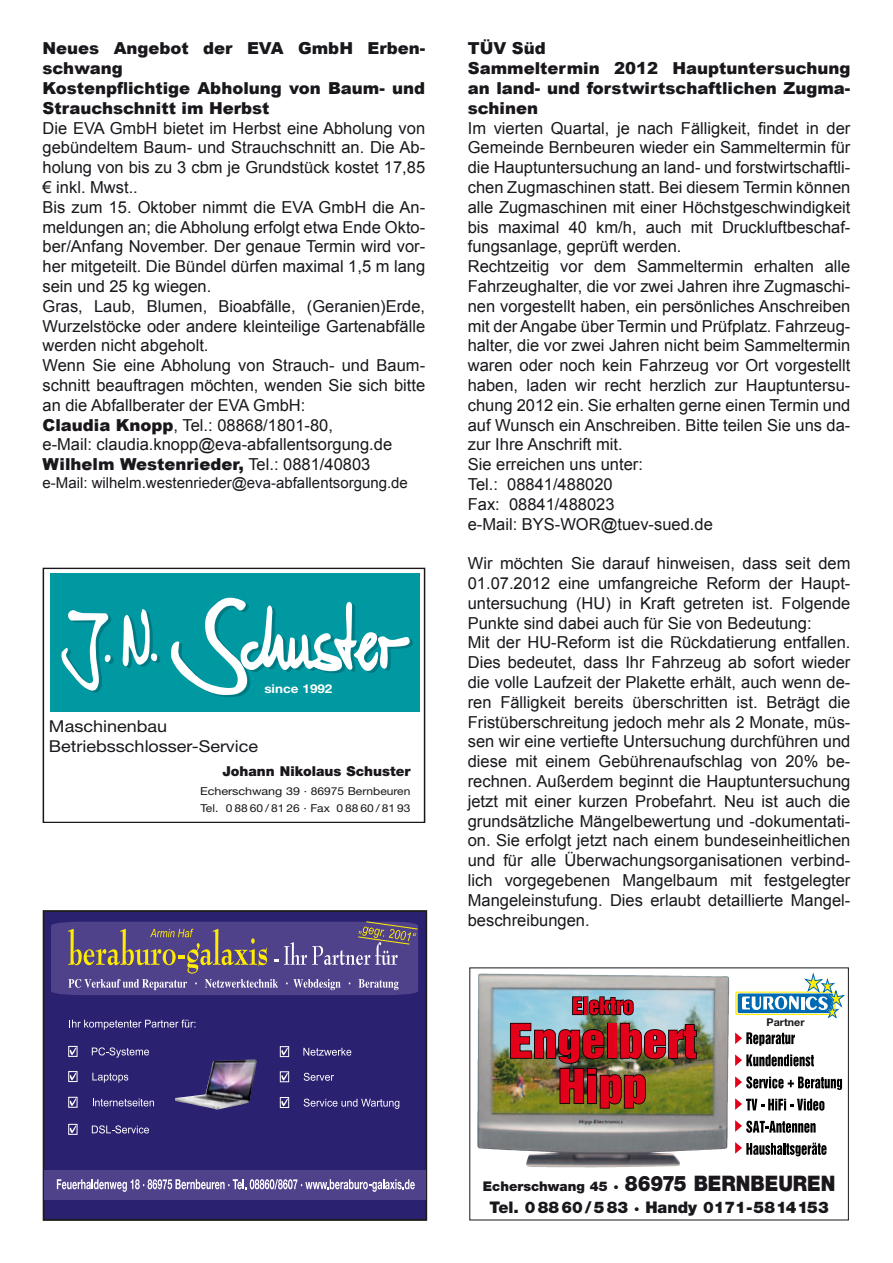
<style>
.page{position:relative;width:893px;height:1263px;background:#fff}
.page>*{position:absolute;margin:0;border:0;box-sizing:border-box;transform-origin:0 0}
.t1{font:900 21.45px "Helvetica Neue";color:#1a171c;scale:.9 1}
.t2{font:16.5px/19.8px "Arial";color:#1a171c}
.t3{font:900 16.5px/19.8px "Arial";color:#1a171c}
.t4{font:16.35px/20.4px "Helvetica Neue";color:#1a171c;scale:1.1 1}
.t5{font:900 16.05px "Helvetica Neue";color:#1a171c}
.t6{font:15px "Arial";color:#1a171c}
.t7{font:900 13.65px "Helvetica Neue";color:#1a171c}
.t8{font:700 12.15px "Helvetica Neue";color:#fff;scale:1.1 1}
.t9{font:10.95px/17.7px "Helvetica Neue";color:#1a171c;scale:1.15 1}
.t10{font:700 10.65px "Helvetica Neue";color:#1a171c}
.s1{font-weight:900}
.s2{font-size:13.35px}
.s3{font-size:16.05px}
</style>
<div class="page">
<div style="left:43px;top:568px;width:382px;height:255px;border:1px solid #1a171c"></div>
<div style="left:50px;top:573px;width:370px;height:139px;background:#0098a1"></div>
<svg style="left:61px;top:610px;width:53px;height:83px"></svg>
<svg style="left:122px;top:609px;width:38px;height:59px"></svg>
<svg style="left:171px;top:597px;width:242px;height:100px"></svg>
<div style="left:44px;top:911px;width:382px;height:309px;background:#2b2171"></div>
<div style="left:43px;top:910px;width:384px;height:311px;border:2px solid #1d1d1b"></div>
<svg style="left:51px;top:921px;width:367px;height:74px;background:#645686"></svg>
<div style="left:44px;top:1170px;width:381px;height:30px;background:#50418b"></div>
<svg style="left:57px;top:1179px;width:358px;height:13px"></svg>
<img style="left:175px;top:1059px;width:82px;height:51px">
<svg style="left:69px;top:1019px;width:126px;height:11px"></svg>
<svg style="left:92px;top:1047px;width:57px;height:11px"></svg>
<div style="left:68px;top:1046px;width:9px;height:11px;border:1px solid #fff"></div>
<svg style="left:70px;top:1047px;width:6px;height:8px"></svg>
<svg style="left:92px;top:1073px;width:36px;height:10px"></svg>
<svg style="left:93px;top:1098px;width:61px;height:8px"></svg>
<svg style="left:92px;top:1125px;width:57px;height:8px"></svg>
<div style="left:68px;top:1071px;width:9px;height:11px;border:1px solid #fff"></div>
<svg style="left:70px;top:1072px;width:6px;height:8px"></svg>
<div style="left:68px;top:1097px;width:9px;height:11px;border:1px solid #fff"></div>
<svg style="left:70px;top:1098px;width:6px;height:8px"></svg>
<div style="left:68px;top:1124px;width:9px;height:11px;border:1px solid #fff"></div>
<svg style="left:70px;top:1125px;width:6px;height:8px"></svg>
<svg style="left:303px;top:1048px;width:48px;height:8px"></svg>
<div style="left:280px;top:1046px;width:9px;height:11px;border:1px solid #fff"></div>
<svg style="left:281px;top:1047px;width:7px;height:8px"></svg>
<svg style="left:304px;top:1073px;width:30px;height:8px"></svg>
<svg style="left:304px;top:1098px;width:95px;height:11px"></svg>
<div style="left:280px;top:1071px;width:9px;height:11px;border:1px solid #fff"></div>
<svg style="left:281px;top:1073px;width:7px;height:7px"></svg>
<div style="left:280px;top:1097px;width:9px;height:11px;border:1px solid #fff"></div>
<svg style="left:281px;top:1098px;width:7px;height:8px"></svg>
<img style="left:477px;top:973px;width:252px;height:194px">
<svg style="left:571px;top:995px;width:63px;height:21px"></svg>
<img style="left:509px;top:1022px;width:189px;height:87px">
<svg style="left:735px;top:973px;width:110px;height:46px"></svg>
<svg style="left:735px;top:1032px;width:60px;height:14px"></svg>
<svg style="left:735px;top:1054px;width:79px;height:12px"></svg>
<svg style="left:735px;top:1076px;width:107px;height:14px"></svg>
<svg style="left:735px;top:1098px;width:89px;height:12px"></svg>
<svg style="left:735px;top:1120px;width:81px;height:13px"></svg>
<svg style="left:735px;top:1142px;width:91px;height:14px"></svg>
<p class="t3" style="left:43px;top:38px;width:384px">Neues Angebot der EVA GmbH Erben&shy;schwang<br>Kostenpflichtige Abholung von Baum- und<br>Strauchschnitt im Herbst</p>
<p class="t2" style="left:43px;top:118px;width:384px">Die EVA GmbH bietet im Herbst eine Abholung von gebündeltem Baum- und Strauchschnitt an. Die Ab&shy;holung von bis zu 3 cbm je Grundstück kostet 17,85 € inkl. Mwst..<br>Bis zum 15. Oktober nimmt die EVA GmbH die An&shy;meldungen an; die Abholung erfolgt etwa Ende Okto&shy;ber/Anfang November. Der genaue Termin wird vor&shy;her mitgeteilt. Die Bündel dürfen maximal 1,5 m lang sein und 25 kg wiegen.<br>Gras, Laub, Blumen, Bioabfälle, (Geranien)Erde, Wurzelstöcke oder andere kleinteilige Gartenabfälle werden nicht abgeholt.<br>Wenn Sie eine Abholung von Strauch- und Baum&shy;schnitt beauftragen möchten, wenden Sie sich bitte an die Abfallberater der EVA GmbH:<br><span class="s1">Claudia Knopp</span>, Tel.: 08868/1801-80,<br>e-Mail: claudia.knopp@eva-abfallentsorgung.de <span class="s1">Wilhelm Westenrieder,</span> Tel.: 0881/40803</p>
<p class="t6" style="left:43px;top:473px;width:367px">e-Mail: wilhelm.westenrieder@eva-abfallentsorgung.de</p>
<p class="t8" style="left:264px;top:681px;width:63px">since 1992</p>
<p class="t4" style="left:49px;top:715px;width:192px">Maschinenbau<br>Betriebsschlosser-Service</p>
<p class="t7" style="left:222px;top:762px;width:190px">Johann Nikolaus Schuster</p>
<p class="t9" style="left:200px;top:782px;width:184px">Echerschwang 39 · 86975 Bernbeuren<br>Tel. 0 88 60 / 81 26 · Fax 0 88 60 / 81 93</p>
<p class="t3" style="left:468px;top:38px;width:384px">TÜV Süd<br>Sammeltermin 2012 Hauptuntersuchung an land- und forstwirtschaftlichen Zugma&shy;schinen</p>
<p class="t2" style="left:468px;top:118px;width:384px">Im vierten Quartal, je nach Fälligkeit, findet in der Gemeinde Bernbeuren wieder ein Sammeltermin für die Hauptuntersuchung an land- und forstwirtschaftli&shy;chen Zugmaschinen statt. Bei diesem Termin können alle Zugmaschinen mit einer Höchstgeschwindigkeit bis maximal 40 km/h, auch mit Druckluftbeschaf&shy;fungsanlage, geprüft werden.<br>Rechtzeitig vor dem Sammeltermin erhalten alle Fahrzeughalter, die vor zwei Jahren ihre Zugmaschi&shy;nen vorgestellt haben, ein persönliches Anschreiben mit der Angabe über Termin und Prüfplatz. Fahrzeug&shy;halter, die vor zwei Jahren nicht beim Sammeltermin waren oder noch kein Fahrzeug vor Ort vorgestellt haben, laden wir recht herzlich zur Hauptuntersu&shy;chung 2012 ein. Sie erhalten gerne einen Termin und auf Wunsch ein Anschreiben. Bitte teilen Sie uns da&shy;zur Ihre Anschrift mit.<br>Sie erreichen uns unter:<br>Tel.: 08841/488020<br>Fax: 08841/488023<br>e-Mail: BYS-WOR@tuev-sued.de</p>
<p class="t2" style="left:468px;top:554px;width:384px">Wir möchten Sie darauf hinweisen, dass seit dem 01.07.2012 eine umfangreiche Reform der Haupt&shy;untersuchung (HU) in Kraft getreten ist. Folgende Punkte sind dabei auch für Sie von Bedeutung:<br>Mit der HU-Reform ist die Rückdatierung entfallen.<br>Dies bedeutet, dass Ihr Fahrzeug ab sofort wieder die volle Laufzeit der Plakette erhält, auch wenn de&shy;ren Fälligkeit bereits überschritten ist. Beträgt die Fristüberschreitung jedoch mehr als 2 Monate, müs&shy;sen wir eine vertiefte Untersuchung durchführen und diese mit einem Gebührenaufschlag von 20% be&shy;rechnen. Außerdem beginnt die Hauptuntersuchung jetzt mit einer kurzen Probefahrt. Neu ist auch die grundsätzliche Mängelbewertung und -dokumentati&shy;on. Sie erfolgt jetzt nach einem bundeseinheitlichen und für alle Überwachungsorganisationen verbind&shy;lich vorgegebenen Mangelbaum mit festgelegter Mangeleinstufung. Dies erlaubt detaillierte Mangel&shy;beschreibungen.</p>
<p class="t10" style="left:767px;top:1016px;width:39px">Partner</p>
<h1 class="t1" style="left:483px;top:1170px;width:393px"><span class="s2">Echerschwang 45</span> <span class="s3">·</span> 86975 BERNBEUREN</h1>
<p class="t5" style="left:489px;top:1197px;width:341px">Tel. 08860/583 · Handy 0171-5814153</p>
</div>
